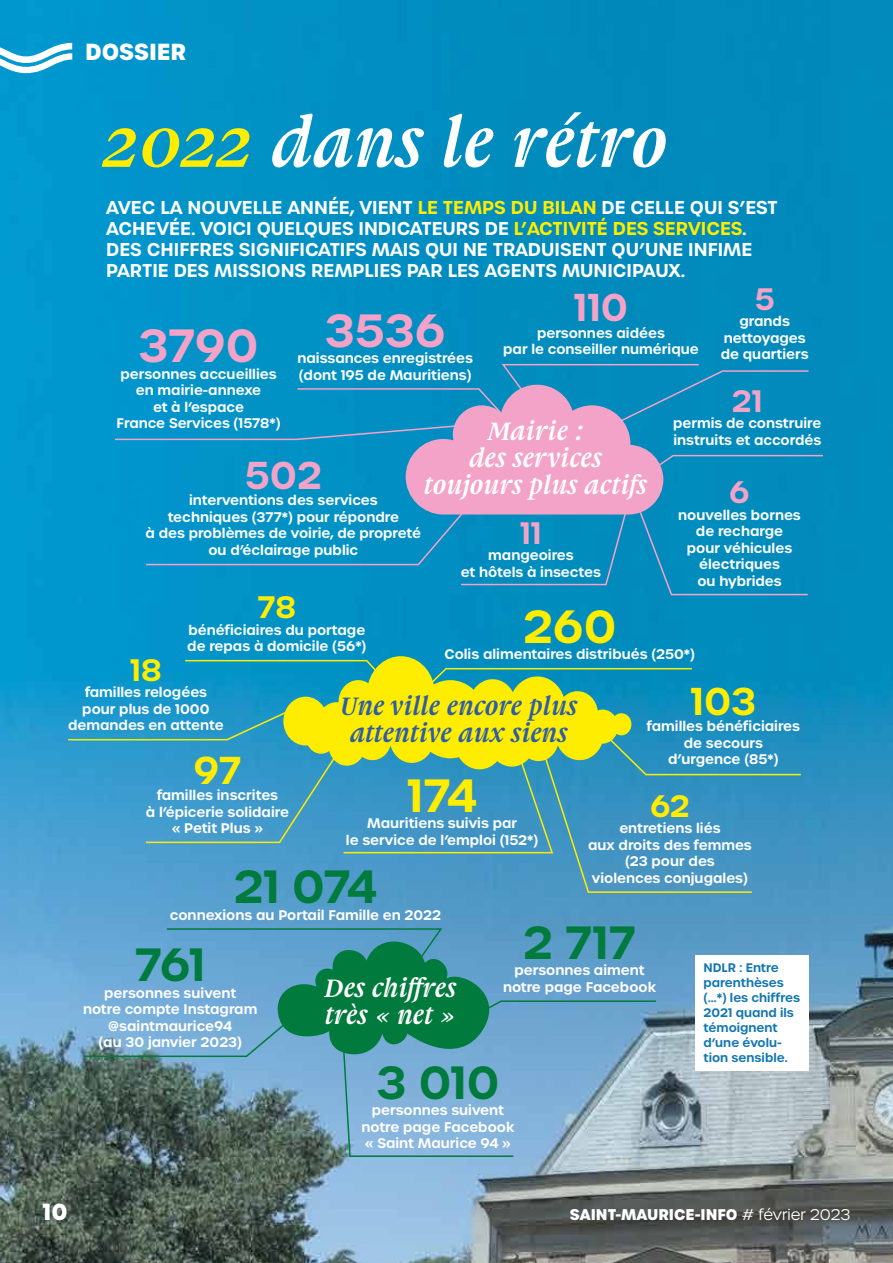
<style>
.page{position:relative;width:893px;height:1263px;background:#fff}
.page>*{position:absolute;margin:0;border:0;box-sizing:border-box;transform-origin:0 0}
.t1{font:italic 700 72px "Gauthier FY";color:#fff}
.t2{font:600 45px "Urbane";letter-spacing:-.025em;color:#007b3d}
.t3{font:600 45px "Urbane";color:#f3a3c7}
.t4{font:600 45px "Urbane";color:#ffed00}
.t5{font:600 37.5px "Urbane";color:#f3a3c7}
.t6{font:600 37.5px "Urbane";color:#ffed00}
.t7{font:600 30px "Urbane";color:#f3a3c7}
.t8{font:600 30px "Urbane";color:#ffed00}
.t9{font:italic 700 27px/27px "Gauthier FY";color:#fff;text-align:center}
.t10{font:italic 700 27px/27px "Gauthier FY";color:#2d5ca8;text-align:center}
.t11{font:700 22.5px "Urbane";color:#fff}
.t12{font:600 18px/21px "Urbane";color:#fff}
.t13{font:700 15px "Urbane";color:#fff}
.t14{font:600 13.5px/16.5px "Urbane";color:#fff;text-align:center}
.t15{font:600 12px/15px "Urbane";color:#1277b2}
.s1{color:#ffed00}
.s2{font-weight:300}
</style>
<div class="page">
<img style="left:0;top:0;width:893px;height:1263px">
<svg style="left:113px;top:363px;width:711px;height:233px;background:#2892c2"></svg>
<svg style="left:0;top:43px;width:72px;height:30px"></svg>
<div style="left:695px;top:955px;width:114px;height:116px;background:#fff"></div>
<svg style="left:67px;top:656px;width:735px;height:238px;background:#4ea2a7"></svg>
<svg style="left:83px;top:927px;width:575px;height:231px;background:#6199ad"></svg>
<h3 class="t11" style="left:85px;top:36px;width:103px">DOSSIER</h3>
<h1 class="t1" style="left:106px;top:98px;width:565px"><span class="s1">2022</span> dans le rétro</h1>
<p class="t12" style="left:106px;top:197px;width:673px">AVEC LA NOUVELLE ANNÉE, VIENT <span class="s1">LE TEMPS DU BILAN</span> DE CELLE QUI S’EST ACHEVÉE. VOICI QUELQUES INDICATEURS DE <span class="s1">L’ACTIVITÉ DES SERVICES</span>.<br>DES CHIFFRES SIGNIFICATIFS MAIS QUI NE TRADUISENT QU’UNE INFIME PARTIE DES MISSIONS REMPLIES PAR LES AGENTS MUNICIPAUX.</p>
<h3 class="t7" style="left:755px;top:278px;width:21px">5</h3>
<p class="t14" style="left:721px;top:313px;width:89px">grands nettoyages de quartiers</p>
<h3 class="t5" style="left:574px;top:282px;width:56px">110</h3>
<p class="t14" style="left:503px;top:325px;width:197px">personnes aidées<br>par le conseiller numérique</p>
<h2 class="t3" style="left:325px;top:300px;width:122px">3536</h2>
<p class="t14" style="left:297px;top:350px;width:177px;text-align:left">naissances enregistrées (dont 195 de Mauritiens)</p>
<h2 class="t3" style="left:139px;top:316px;width:121px">3790</h2>
<p class="t14" style="left:117px;top:366px;width:166px">personnes accueillies en mairie-annexe<br>et à l’espace<br>France Services (1578*)</p>
<h3 class="t7" style="left:732px;top:380px;width:32px">21</h3>
<p class="t14" style="left:673px;top:415px;width:150px;text-align:left">permis de construire instruits et accordés</p>
<h3 class="t9" style="left:425px;top:417px;width:224px">Mairie :<br>des services toujours plus actifs</h3>
<h3 class="t5" style="left:245px;top:450px;width:78px">502</h3>
<p class="t14" style="left:146px;top:492px;width:277px">interventions des services<br>techniques (377*) pour répondre<br>à des problèmes de voirie, de propreté ou d’éclairage public</p>
<h3 class="t7" style="left:729px;top:472px;width:22px">6</h3>
<p class="t14" style="left:678px;top:506px;width:124px">nouvelles bornes de recharge pour véhicules électriques<br>ou hybrides</p>
<h3 class="t7" style="left:520px;top:513px;width:23px">11</h3>
<p class="t14" style="left:461px;top:547px;width:142px">mangeoires<br>et hôtels à insectes</p>
<h3 class="t8" style="left:258px;top:587px;width:40px">78</h3>
<p class="t14" style="left:187px;top:622px;width:181px;text-align:left">bénéficiaires du portage de repas à domicile (56*)</p>
<h2 class="t4" style="left:523px;top:596px;width:95px">260</h2>
<p class="t14" style="left:444px;top:646px;width:252px">Colis alimentaires distribués (250*)</p>
<h3 class="t6" style="left:691px;top:676px;width:67px">103</h3>
<p class="t14" style="left:647px;top:718px;width:155px">familles bénéficiaires de secours d’urgence (85*)</p>
<h2 class="t4" style="left:407px;top:765px;width:72px">174</h2>
<p class="t14" style="left:346px;top:815px;width:194px">Mauritiens suivis par<br>le service de l’emploi (152*)</p>
<h2 class="t2" style="left:234px;top:857px;width:145px">21 074</h2>
<p class="t14" style="left:170px;top:907px;width:273px">connexions au Portail Famille en 2022</p>
<h2 class="t2" style="left:135px;top:934px;width:72px">761</h2>
<p class="t14" style="left:83px;top:984px;width:176px">personnes suivent<br>notre compte Instagram @saintmaurice94<br>(au 30 janvier 2023)</p>
<h2 class="t2" style="left:377px;top:1052px;width:124px">3 010</h2>
<p class="t14" style="left:361px;top:1102px;width:155px">personnes suivent notre page Facebook « Saint Maurice 94 »</p>
<h3 class="t8" style="left:130px;top:650px;width:33px">18</h3>
<p class="t14" style="left:68px;top:684px;width:157px">familles relogées pour plus de 1000 demandes en attente</p>
<h3 class="t10" style="left:341px;top:692px;width:239px">Une ville encore plus attentive aux siens</h3>
<h3 class="t6" style="left:193px;top:745px;width:49px">97</h3>
<p class="t14" style="left:146px;top:787px;width:145px">familles inscrites<br>à l’épicerie solidaire « Petit Plus »</p>
<h3 class="t8" style="left:650px;top:785px;width:41px">62</h3>
<p class="t14" style="left:588px;top:820px;width:165px">entretiens liés<br>aux droits des femmes (23 pour des<br>violences conjugales)</p>
<h2 class="t2" style="left:523px;top:912px;width:114px">2 717</h2>
<p class="t14" style="left:503px;top:962px;width:155px">personnes aiment notre page Facebook</p>
<p class="t15" style="left:703px;top:960px;width:98px">NDLR : Entre parenthèses (…*) les chiffres<br>2021 quand ils témoignent d’une évolu&shy;tion sensible.</p>
<h3 class="t9" style="left:326px;top:974px;width:133px;text-align:left">Des chiffres très « net »</h3>
<h3 class="t11" style="left:43px;top:1197px;width:27px">10</h3>
<p class="t13" style="left:570px;top:1204px;width:282px">SAINT-MAURICE-INFO <span class="s2"># février 2023</span></p>
</div>
